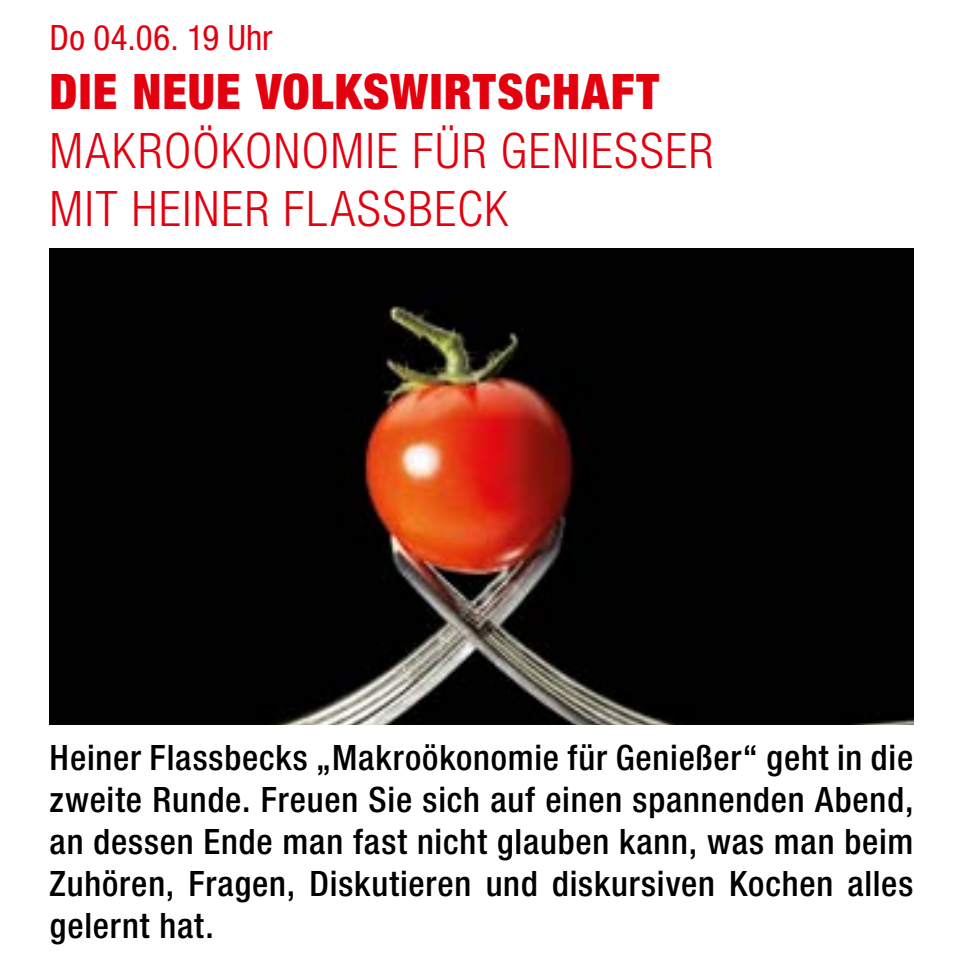
<style>
.page{position:relative;width:973px;height:973px;background:#fff}
.page>*{position:absolute;margin:0;border:0;box-sizing:border-box;transform-origin:0 0}
.t1{font:300 condensed 49px/58.8px "Helvetica Neue LT Std";letter-spacing:.035em;color:#e3000f}
.t2{font:900 condensed 49px "Helvetica Neue LT Std";letter-spacing:.025em;color:#e3000f}
.t3{font:500 condensed 35px/42px "Helvetica Neue LT Std";letter-spacing:.025em;color:#000;text-align:justify}
.t4{font:condensed 35px "Helvetica Neue LT Std";letter-spacing:.01em;color:#e3000f}
</style>
<div class="page">
<img style="left:50px;top:248px;width:863px;height:476px">
<p class="t4" style="left:50px;top:17px;width:224px">Do 04.06. 19 Uhr</p>
<h1 class="t2" style="left:50px;top:61px;width:611px">DIE NEUE VOLKSWIRTSCHAFT</h1>
<h1 class="t1" style="left:50px;top:120px;width:665px">MAKROÖKONOMIE FÜR GENIESSER<br>MIT HEINER FLASSBECK</h1>
<p class="t3" style="left:50px;top:735px;width:865px">Heiner Flassbecks „Makroökonomie für Genießer“ geht in die zweite Runde. Freuen Sie sich auf einen spannenden Abend, an dessen Ende man fast nicht glauben kann, was man beim Zuhören, Fragen, Diskutieren und diskursiven Kochen alles gelernt hat.</p>
</div>
